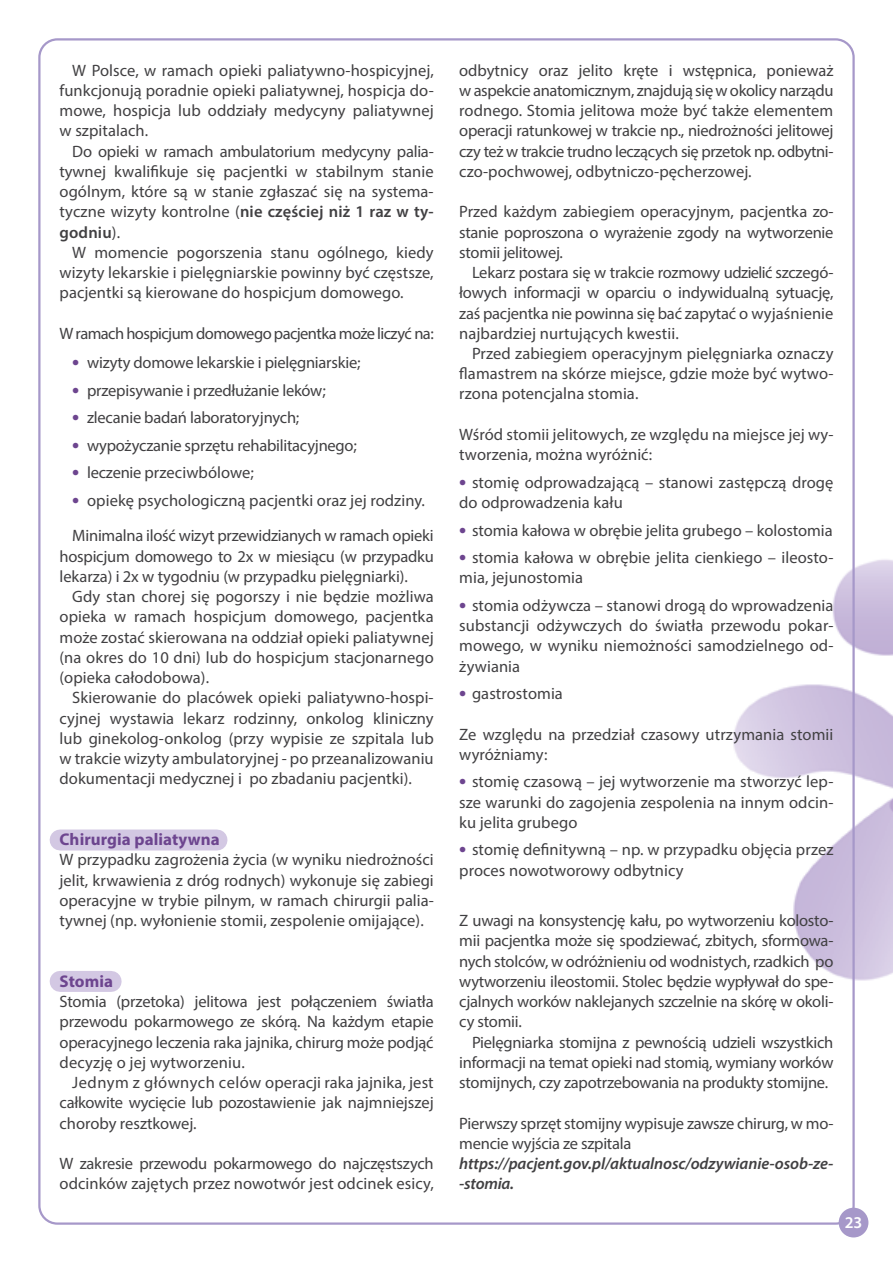
<style>
.page{position:relative;width:893px;height:1263px;background:#fff}
.page>*{position:absolute;margin:0;border:0;box-sizing:border-box;transform-origin:0 0}
.t1{font:700 16.95px "Myriad Pro";letter-spacing:.005em;color:#6d458f}
.t2{font:16.5px/20.2px "Myriad Pro";letter-spacing:.005em;color:#414042;text-align:justify}
.t3{font:16.5px/20.2px "Myriad Pro";letter-spacing:-.015em;color:#414042}
.t4{font:italic 600 16.5px/20.2px "Myriad Pro";letter-spacing:-.005em;color:#414042}
.t5{font:16.5px "Myriad Pro";letter-spacing:-.035em;color:#414042}
.t6{font:600 16.5px "Myriad Pro";color:#fff}
.s1{font-weight:600}
.s2{font-weight:700;font-size:21px;color:#6d458f}
</style>
<div class="page">
<img style="left:832px;top:559px;width:61px;height:97px">
<img style="left:733px;top:684px;width:160px;height:297px">
<div style="left:839px;top:1208px;width:29px;height:29px;background:#a698c9;border-radius:50%"></div>
<div style="left:60px;top:971px;width:51px;height:21px;background:#d3c8e3"></div>
<div style="left:60px;top:829px;width:157px;height:21px;background:#d3c8e3"></div>
<p class="t2" style="left:60px;top:60px;width:376px;text-indent:13px">W Polsce, w ramach opieki paliatywno-hospicyjnej, funkcjonują poradnie opieki paliatywnej, hospicja do&shy;mowe, hospicja lub oddziały medycyny paliatywnej w szpitalach.</p>
<p class="t2" style="left:60px;top:141px;width:376px;text-indent:13px">Do opieki w ramach ambulatorium medycyny palia&shy;tywnej kwalifikuje się pacjentki w stabilnym stanie ogólnym, które są w stanie zgłaszać się na systema&shy;tyczne wizyty kontrolne (<span class="s1">nie częściej niż 1 raz w ty&shy;godniu</span>).</p>
<p class="t2" style="left:60px;top:242px;width:376px;text-indent:13px">W momencie pogorszenia stanu ogólnego, kiedy wizyty lekarskie i pielęgniarskie powinny być częstsze, pacjentki są kierowane do hospicjum domowego.</p>
<p class="t5" style="left:60px;top:323px;width:376px">W ramach hospicjum domowego pacjentka może liczyć na:</p>
<p class="t3" style="left:72px;top:352px;width:290px"><span class="s2">•</span> wizyty domowe lekarskie i pielęgniarskie;</p>
<p class="t3" style="left:72px;top:380px;width:255px"><span class="s2">•</span> przepisywanie i przedłużanie leków;</p>
<p class="t3" style="left:72px;top:407px;width:229px"><span class="s2">•</span> zlecanie badań laboratoryjnych;</p>
<p class="t3" style="left:72px;top:435px;width:286px"><span class="s2">•</span> wypożyczanie sprzętu rehabilitacyjnego;</p>
<p class="t2" style="left:72px;top:462px;width:183px"><span class="s2">•</span> leczenie przeciwbólowe;</p>
<p class="t2" style="left:72px;top:482px;width:363px;line-height:35.4px"><span class="s2">•</span> opiekę psychologiczną pacjentki oraz jej rodziny.<br>Minimalna ilość wizyt przewidzianych w ramach opieki</p>
<p class="t2" style="left:60px;top:546px;width:376px">hospicjum domowego to 2x w miesiącu (w przypadku lekarza) i 2x w tygodniu (w przypadku pielęgniarki).</p>
<p class="t2" style="left:60px;top:586px;width:376px;text-indent:13px">Gdy stan chorej się pogorszy i nie będzie możliwa opieka w ramach hospicjum domowego, pacjentka może zostać skierowana na oddział opieki paliatywnej (na okres do 10 dni) lub do hospicjum stacjonarnego (opieka całodobowa).</p>
<p class="t2" style="left:60px;top:687px;width:376px;text-indent:13px">Skierowanie do placówek opieki paliatywno-hospi&shy;cyjnej wystawia lekarz rodzinny, onkolog kliniczny lub ginekolog-onkolog (przy wypisie ze szpitala lub w trakcie wizyty ambulatoryjnej - po przeanalizowaniu dokumentacji medycznej i po zbadaniu pacjentki).</p>
<p class="t1" style="left:60px;top:828px;width:162px">Chirurgia paliatywna</p>
<p class="t2" style="left:60px;top:849px;width:376px">W przypadku zagrożenia życia (w wyniku niedrożności jelit, krwawienia z dróg rodnych) wykonuje się zabiegi operacyjne w trybie pilnym, w ramach chirurgii palia&shy;tywnej (np. wyłonienie stomii, zespolenie omijające).</p>
<p class="t1" style="left:60px;top:970px;width:55px">Stomia</p>
<p class="t2" style="left:60px;top:991px;width:376px">Stomia (przetoka) jelitowa jest połączeniem światła przewodu pokarmowego ze skórą. Na każdym etapie operacyjnego leczenia raka jajnika, chirurg może podjąć decyzję o jej wytworzeniu.</p>
<p class="t2" style="left:60px;top:1072px;width:376px;text-indent:13px">Jednym z głównych celów operacji raka jajnika, jest całkowite wycięcie lub pozostawienie jak najmniejszej choroby resztkowej.</p>
<p class="t2" style="left:60px;top:1153px;width:376px">W zakresie przewodu pokarmowego do najczęstszych odcinków zajętych przez nowotwór jest odcinek esicy,</p>
<p class="t2" style="left:459px;top:60px;width:376px">odbytnicy oraz jelito kręte i wstępnica, ponieważ w aspekcie anatomicznym, znajdują się w okolicy narządu rodnego. Stomia jelitowa może być także elementem operacji ratunkowej w trakcie np., niedrożności jelitowej czy też w trakcie trudno leczących się przetok np. odbytni&shy;czo-pochwowej, odbytniczo-pęcherzowej.</p>
<p class="t2" style="left:459px;top:201px;width:376px">Przed każdym zabiegiem operacyjnym, pacjentka zo&shy;stanie poproszona o wyrażenie zgody na wytworzenie stomii jelitowej.</p>
<p class="t2" style="left:459px;top:262px;width:376px;text-indent:13px">Lekarz postara się w trakcie rozmowy udzielić szczegó&shy;łowych informacji w oparciu o indywidualną sytuację, zaś pacjentka nie powinna się bać zapytać o wyjaśnienie najbardziej nurtujących kwestii.</p>
<p class="t2" style="left:459px;top:343px;width:376px;text-indent:13px">Przed zabiegiem operacyjnym pielęgniarka oznaczy flamastrem na skórze miejsce, gdzie może być wytwo&shy;rzona potencjalna stomia.</p>
<p class="t2" style="left:459px;top:424px;width:376px">Wśród stomii jelitowych, ze względu na miejsce jej wy&shy;tworzenia, można wyróżnić:</p>
<p class="t2" style="left:459px;top:472px;width:376px"><span class="s2">•</span> stomię odprowadzającą – stanowi zastępczą drogę do odprowadzenia kału</p>
<p class="t2" style="left:459px;top:520px;width:375px"><span class="s2">•</span> stomia kałowa w obrębie jelita grubego – kolostomia</p>
<p class="t2" style="left:459px;top:547px;width:376px"><span class="s2">•</span> stomia kałowa w obrębie jelita cienkiego – ileosto&shy;mia, jejunostomia</p>
<p class="t2" style="left:459px;top:595px;width:376px"><span class="s2">•</span> stomia odżywcza – stanowi drogą do wprowadzenia substancji odżywczych do światła przewodu pokar&shy;mowego, w wyniku niemożności samodzielnego od&shy;żywiania</p>
<p class="t2" style="left:459px;top:683px;width:105px"><span class="s2">•</span> gastrostomia</p>
<p class="t2" style="left:459px;top:724px;width:376px">Ze względu na przedział czasowy utrzymania stomii wyróżniamy:</p>
<p class="t2" style="left:459px;top:771px;width:376px"><span class="s2">•</span> stomię czasową – jej wytworzenie ma stworzyć lep&shy;sze warunki do zagojenia zespolenia na innym odcin&shy;ku jelita grubego</p>
<p class="t2" style="left:459px;top:839px;width:376px"><span class="s2">•</span> stomię definitywną – np. w przypadku objęcia przez proces nowotworowy odbytnicy</p>
<p class="t2" style="left:459px;top:910px;width:376px">Z uwagi na konsystencję kału, po wytworzeniu kolosto&shy;mii pacjentka może się spodziewać, zbitych, sformowa&shy;nych stolców, w odróżnieniu od wodnistych, rzadkich po wytworzeniu ileostomii. Stolec będzie wypływał do spe&shy;cjalnych worków naklejanych szczelnie na skórę w okoli&shy;cy stomii.</p>
<p class="t2" style="left:459px;top:1032px;width:376px;text-indent:13px">Pielęgniarka stomijna z pewnością udzieli wszystkich informacji na temat opieki nad stomią, wymiany worków stomijnych, czy zapotrzebowania na produkty stomijne.</p>
<p class="t3" style="left:459px;top:1113px;width:376px">Pierwszy sprzęt stomijny wypisuje zawsze chirurg, w mo&shy;mencie wyjścia ze szpitala</p>
<p class="t4" style="left:459px;top:1153px;width:376px">https://pacjent.gov.pl/aktualnosc/odzywianie-osob-ze--stomia.</p>
<p class="t6" style="left:845px;top:1212px;width:19px">23</p>
</div>
